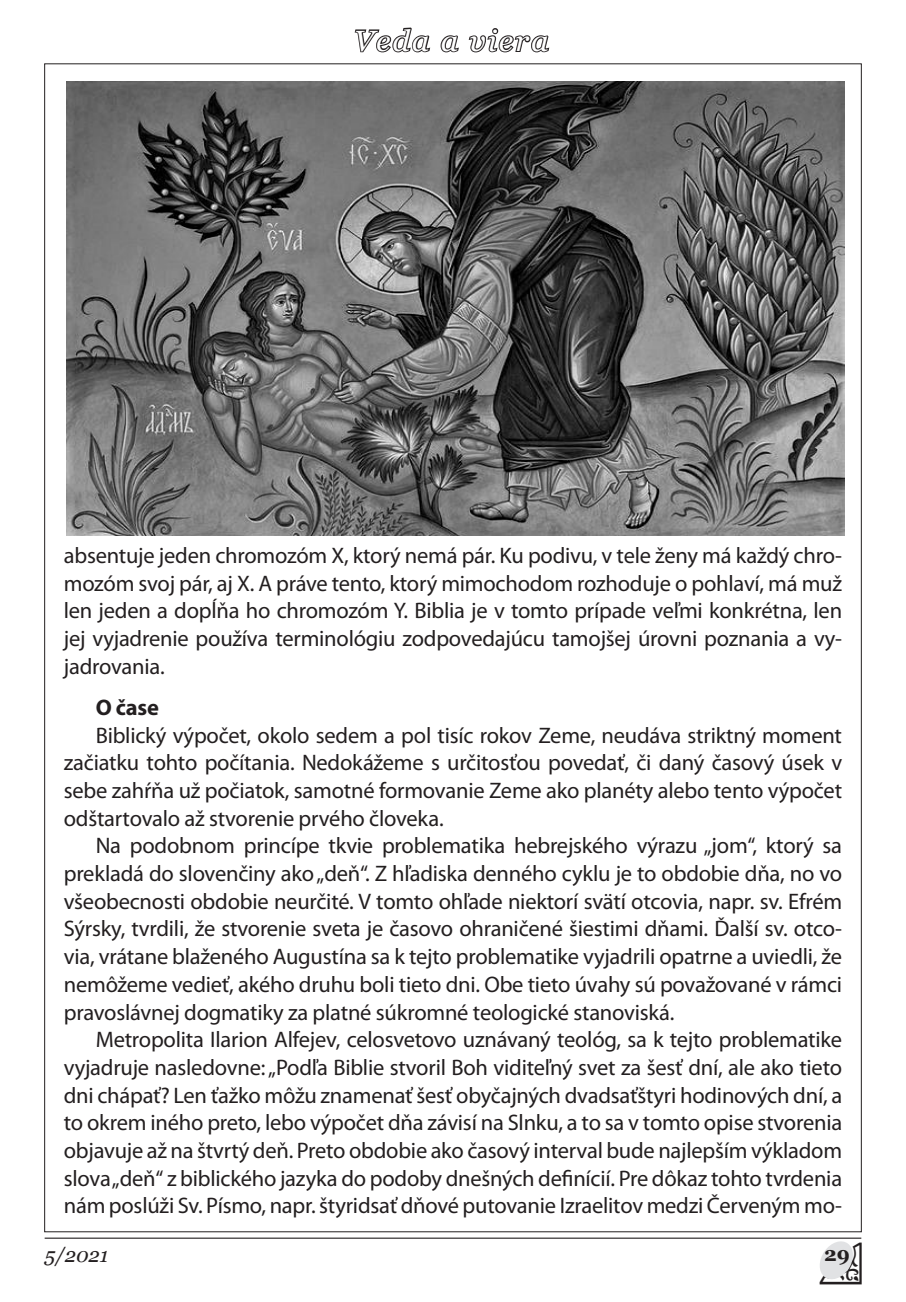
<style>
.page{position:relative;width:906px;height:1302px;background:#fff}
.page>*{position:absolute;margin:0;border:0;box-sizing:border-box;transform-origin:0 0}
.t1{font:italic 29.25px "Georgia";letter-spacing:.06em;color:#fff;scale:1.05 1}
.t2{font:22.5px/27.7px "Myriad Pro";letter-spacing:-.01em;color:#231f20;text-align:justify}
.t3{font:700 22.5px "Myriad Pro";color:#231f20}
.t4{font:italic 20.25px "Georgia";color:#231f20}
.t5{font:700 20.25px "Georgia";color:#231f20}
</style>
<div class="page">
<hr style="left:45px;top:1237px;width:816px;height:1px;background:#231f20">
<svg style="left:354px;top:27px;width:77px;height:26px"></svg>
<svg style="left:440px;top:35px;width:19px;height:18px"></svg>
<svg style="left:468px;top:28px;width:82px;height:25px"></svg>
<img style="left:66px;top:81px;width:778px;height:454px">
<svg style="left:818px;top:1238px;width:44px;height:41px"></svg>
<h1 class="t1" style="left:354px;top:22px;width:187px">Veda a viera</h1>
<p class="t2" style="left:64px;top:541px;width:780px">absentuje jeden chromozóm X, ktorý nemá pár. Ku podivu, v tele ženy má každý chro&shy;mozóm svoj pár, aj X. A práve tento, ktorý mimochodom rozhoduje o pohlaví, má muž len jeden a dopĺňa ho chromozóm Y. Biblia je v tomto prípade veľmi konkrétna, len jej vyjadrenie používa terminológiu zodpovedajúcu tamojšej úrovni poznania a vy&shy;jadrovania.</p>
<p class="t3" style="left:96px;top:692px;width:65px">O čase</p>
<p class="t2" style="left:64px;top:720px;width:780px;text-indent:32px">Biblický výpočet, okolo sedem a pol tisíc rokov Zeme, neudáva striktný moment začiatku tohto počítania. Nedokážeme s určitosťou povedať, či daný časový úsek v sebe zahŕňa už počiatok, samotné formovanie Zeme ako planéty alebo tento výpočet odštartovalo až stvorenie prvého človeka.</p>
<p class="t2" style="left:64px;top:831px;width:780px;text-indent:32px">Na podobnom princípe tkvie problematika hebrejského výrazu „jom“, ktorý sa prekladá do slovenčiny ako „deň“. Z hľadiska denného cyklu je to obdobie dňa, no vo všeobecnosti obdobie neurčité. V tomto ohľade niektorí svätí otcovia, napr. sv. Efrém Sýrsky, tvrdili, že stvorenie sveta je časovo ohraničené šiestimi dňami. Ďalší sv. otco&shy;via, vrátane blaženého Augustína sa k tejto problematike vyjadrili opatrne a uviedli, že nemôžeme vedieť, akého druhu boli tieto dni. Obe tieto úvahy sú považované v rámci pravoslávnej dogmatiky za platné súkromné teologické stanoviská.</p>
<p class="t2" style="left:64px;top:1025px;width:780px;text-indent:32px">Metropolita Ilarion Alfejev, celosvetovo uznávaný teológ, sa k tejto problematike vyjadruje nasledovne: „Podľa Biblie stvoril Boh viditeľný svet za šesť dní, ale ako tieto dni chápať? Len ťažko môžu znamenať šesť obyčajných dvadsaťštyri hodinových dní, a to okrem iného preto, lebo výpočet dňa závisí na Slnku, a to sa v tomto opise stvorenia objavuje až na štvrtý deň. Preto obdobie ako časový interval bude najlepším výkladom slova „deň“ z biblického jazyka do podoby dnešných definícií. Pre dôkaz tohto tvrdenia nám poslúži Sv. Písmo, napr. štyridsať dňové putovanie Izraelitov medzi Červeným mo-</p>
<p class="t4" style="left:45px;top:1242px;width:65px">5/2021</p>
<p class="t5" style="left:824px;top:1241px;width:27px">29</p>
</div>
